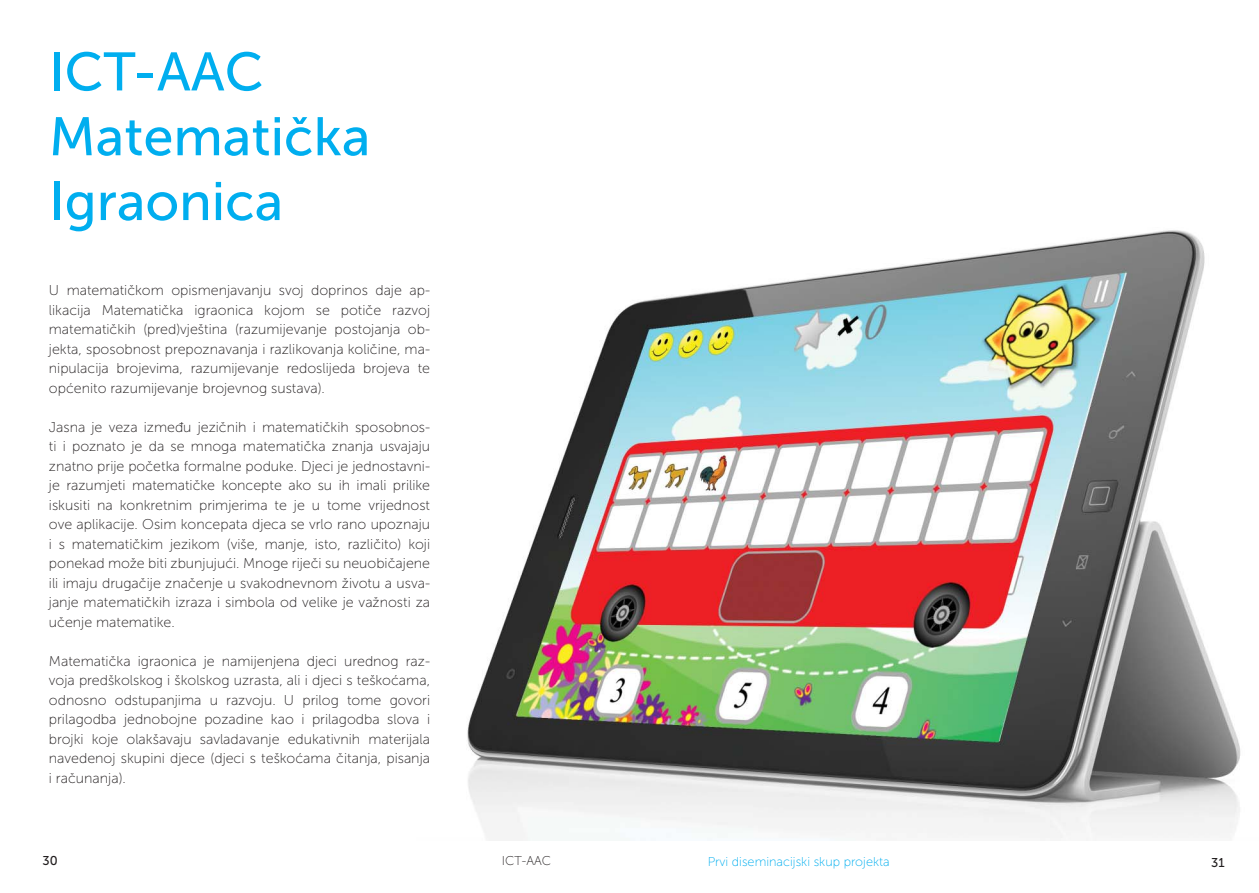
<style>
.page{position:relative;width:1259px;height:893px;background:#fff}
.page>*{position:absolute;margin:0;border:0;box-sizing:border-box;transform-origin:0 0}
.t1{font:54px/64.8px "Museo Sans 500";color:#00aeef}
.t2{font:14.25px/19.5px "Museo Sans 100";color:#231f20;text-align:justify}
.t3{font:12.75px "Museo Sans 100";color:#00aeef}
.t4{font:12.75px "Museo Sans 100";color:#231f20}
.t5{font:12.75px "Museo Sans 500";color:#231f20}
</style>
<div class="page">
<img style="left:467px;top:230px;width:774px;height:611px">
<h1 class="t1" style="left:49px;top:40px;width:323px">ICT-AAC<br>Matematička<br>Igraonica</h1>
<p class="t2" style="left:49px;top:281px;width:383px">U matematičkom opismenjavanju svoj doprinos daje ap&shy;likacija Matematička igraonica kojom se potiče razvoj matematičkih (pred)vještina (razumijevanje postojanja ob&shy;jekta, sposobnost prepoznavanja i razlikovanja količine, ma&shy;nipulacija brojevima, razumijevanje redoslijeda brojeva te općenito razumijevanje brojevnog sustava).</p>
<p class="t2" style="left:49px;top:417px;width:383px">Jasna je veza između jezičnih i matematičkih sposobnos&shy;ti i poznato je da se mnoga matematička znanja usvajaju znatno prije početka formalne poduke. Djeci je jednostavni&shy;je razumjeti matematičke koncepte ako su ih imali prilike iskusiti na konkretnim primjerima te je u tome vrijednost ove aplikacije. Osim koncepata djeca se vrlo rano upoznaju i s matematičkim jezikom (više, manje, isto, različito) koji ponekad može biti zbunjujući. Mnoge riječi su neuobičajene ili imaju drugačije značenje u svakodnevnom životu a usva&shy;janje matematičkih izraza i simbola od velike je važnosti za učenje matematike.</p>
<p class="t2" style="left:49px;top:651px;width:383px">Matematička igraonica je namijenjena djeci urednog raz&shy;voja predškolskog i školskog uzrasta, ali i djeci s teškoćama, odnosno odstupanjima u razvoju. U prilog tome govori prilagodba jednobojne pozadine kao i prilagodba slova i brojki koje olakšavaju savladavanje edukativnih materijala navedenoj skupini djece (djeci s teškoćama čitanja, pisanja i računanja).</p>
<p class="t5" style="left:43px;top:853px;width:17px">30</p>
<p class="t4" style="left:502px;top:853px;width:51px">ICT-AAC</p>
<p class="t3" style="left:707px;top:854px;width:183px">Prvi diseminacijski skup projekta</p>
<p class="t5" style="left:1211px;top:856px;width:15px">31</p>
</div>
